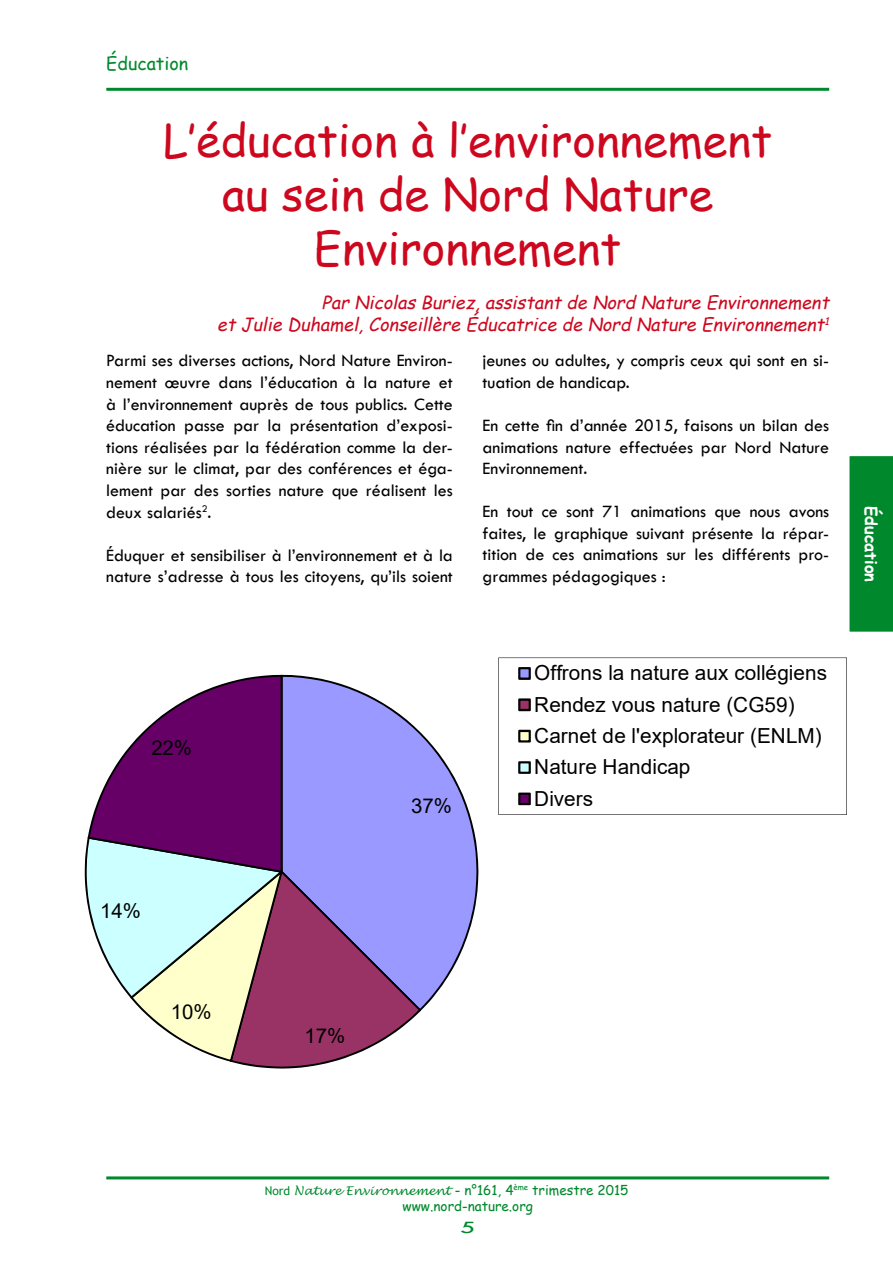
<style>
.page{position:relative;width:893px;height:1263px;background:#fff}
.page>*{position:absolute;margin:0;border:0;box-sizing:border-box;transform-origin:0 0}
.t1{font:45px/54px "Comic Sans MS";color:#cd071e;text-align:center}
.t2{font:20.7px/31.3px "Arial";letter-spacing:.005em;color:#000}
.t3{font:20.4px "Arial";letter-spacing:-.005em;color:#000}
.t4{font:18px/21.6px "Tw Cen";color:#000;text-align:justify}
.t5{font:italic 18px/21.6px "Comic Sans MS";color:#cd071e;text-align:right}
.t6{font:18px "Comic Sans MS";color:#00892c}
.t7{font:18px "Tw Cen";color:#00892c;scale:1.56 1}
.t8{font:700 16.5px "Comic Sans MS";color:#fff}
.t9{font:13.5px/16.2px "Comic Sans MS";color:#00892c}
.s1{font-family:"Trebuchet MS";font-size:12px}
.s2{font-family:"Lucida Handwriting";font-style:italic;font-size:12px}
</style>
<div class="page">
<hr style="left:106px;top:88px;width:723px;height:3px;background:#00892c">
<hr style="left:106px;top:1176px;width:723px;height:3px;background:#00892c">
<div style="left:850px;top:457px;width:43px;height:174px;background:#00892c"></div>
<svg style="left:84px;top:674px;width:395px;height:395px"></svg>
<svg style="left:498px;top:657px;width:349px;height:158px"></svg>
<p class="t6" style="left:106px;top:50px;width:84px">Éducation</p>
<h1 class="t1" style="left:163px;top:112px;width:610px">L’éducation à l’environnement au sein de Nord Nature<br>Environnement</h1>
<p class="t5" style="left:217px;top:291px;width:618px">Par Nicolas Buriez,assistant de Nord Nature Environnement<br>et Julie Duhamel,Conseillère Éducatrice de Nord Nature Environnement<sup>1</sup></p>
<p class="t4" style="left:106px;top:350px;width:348px">Parmi ses diverses actions, Nord Nature Environ&shy;nement œuvre dans l’éducation à la nature et à l’environnement auprès de tous publics. Cette éducation passe par la présentation d’exposi&shy;tions réalisées par la fédération comme la der&shy;nière sur le climat, par des conférences et éga&shy;lement par des sorties nature que réalisent les deux salariés<sup>2</sup>.</p>
<p class="t4" style="left:106px;top:544px;width:348px">Éduquer et sensibiliser à l’environnement et à la nature s’adresse à tous les citoyens, qu’ils soient</p>
<p class="t4" style="left:483px;top:350px;width:348px">jeunes ou adultes, y compris ceux qui sont en si&shy;tuation de handicap.</p>
<p class="t4" style="left:483px;top:414px;width:348px">En cette fin d’année 2015, faisons un bilan des animations nature effectuées par Nord Nature Environnement.</p>
<p class="t4" style="left:483px;top:500px;width:348px">En tout ce sont 71 animations que nous avons faites, le graphique suivant présente la répar&shy;tition de ces animations sur les différents pro&shy;grammes pédagogiques :</p>
<p class="t3" style="left:151px;top:733px;width:42px">22%</p>
<p class="t3" style="left:411px;top:792px;width:42px">37%</p>
<p class="t2" style="left:534px;top:657px;width:294px">Offrons la nature aux collégiens<br>Rendez vous nature (CG59)<br>Carnet de l'explorateur (ENLM)<br>Nature Handicap<br>Divers</p>
<p class="t8" style="left:883px;top:506px;width:77px;rotate:90deg">Éducation</p>
<p class="t3" style="left:100px;top:897px;width:42px">14%</p>
<p class="t3" style="left:171px;top:998px;width:42px">10%</p>
<p class="t3" style="left:305px;top:1022px;width:42px">17%</p>
<p class="t9" style="left:402px;top:1181px;width:227px;text-indent:-138px"><span class="s1">Nord</span> <span class="s2">Nature Environnement</span> - n°161, 4<sup>ème</sup> trimestre 2015 www.nord-nature.org</p>
<p class="t7" style="left:460px;top:1216px;width:11px">5</p>
</div>
